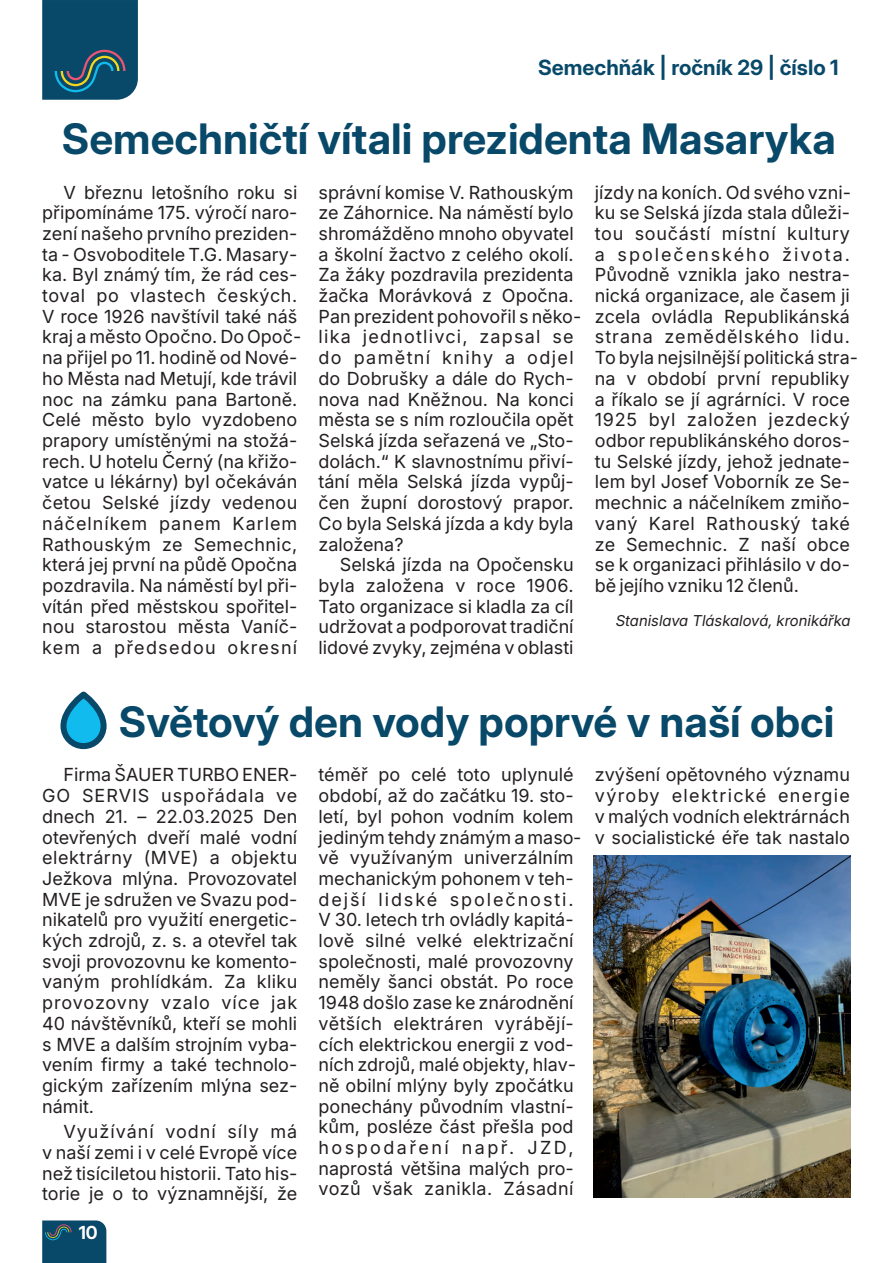
<style>
.page{position:relative;width:893px;height:1263px;background:#fff}
.page>*{position:absolute;margin:0;border:0;box-sizing:border-box;transform-origin:0 0}
.t1{font:700 42px "Inter 28 pt";color:#084868}
.t2{font:700 21px "Inter 28 pt";color:#084868}
.t3{font:18px/20.7px "Inter";color:#231f20}
.t4{font:700 18px "Inter 28 pt";color:#fff}
.t5{font:italic 15px "Inter 18 pt";color:#231f20}
</style>
<div class="page">
<svg style="left:42px;top:1220px;width:64px;height:43px;background:#124e6c"></svg>
<svg style="left:42px;top:0;width:96px;height:100px;background:#16506b"></svg>
<svg style="left:60px;top:691px;width:47px;height:58px"></svg>
<img style="left:594px;top:856px;width:256px;height:341px">
<p class="t2" style="left:538px;top:55px;width:302px">Semechňák | ročník 29 | číslo 1</p>
<h1 class="t1" style="left:62px;top:114px;width:775px">Semechničtí vítali prezidenta Masaryka</h1>
<p class="t3" style="left:42px;top:182px;width:261px;text-indent:21px">V březnu letošního roku si připomínáme 175. výročí naro&shy;zení našeho prvního preziden&shy;ta - Osvoboditele T.G. Masary&shy;ka. Byl známý tím, že rád ces&shy;toval po vlastech českých.<br>V roce 1926 navštívil také náš kraj a město Opočno. Do Opoč&shy;na přijel po 11. hodině od Nové&shy;ho Města nad Metují, kde trávil noc na zámku pana Bartoně.<br>Celé město bylo vyzdobeno prapory umístěnými na stožá&shy;rech. U hotelu Černý (na křižo&shy;vatce u lékárny) byl očekáván četou Selské jízdy vedenou náčelníkem panem Karlem<br>Rathouským ze Semechnic, která jej první na půdě Opočna pozdravila. Na náměstí byl při&shy;vítán před městskou spořitel&shy;nou starostou města Vaníč&shy;kem a předsedou okresní</p>
<p class="t3" style="left:319px;top:182px;width:264px">správní komise V. Rathouským ze Záhornice. Na náměstí bylo shromážděno mnoho obyvatel a školní žactvo z celého okolí.<br>Za žáky pozdravila prezidenta žačka Morávková z Opočna.<br>Pan prezident pohovořil s něko&shy;lika jednotlivci, zapsal se do pamětní knihy a odjel do Dobrušky a dále do Rych&shy;nova nad Kněžnou. Na konci města se s ním rozloučila opět<br>Selská jízda seřazená ve „Sto&shy;dolách.“ K slavnostnímu přiví&shy;tání měla Selská jízda vypůj&shy;čen župní dorostový prapor.<br>Co byla Selská jízda a kdy byla založena?</p>
<p class="t3" style="left:318px;top:554px;width:257px;text-align:justify;text-indent:21px">Selská jízda na Opočensku byla založena v roce 1906.<br>Tato organizace si kladla za cíl udržovat a podporovat tradiční lidové zvyky, zejména v oblasti</p>
<p class="t3" style="left:595px;top:182px;width:265px">jízdy na koních. Od svého vzni&shy;ku se Selská jízda stala důleži&shy;tou součástí místní kultury a společenského života.<br>Původně vznikla jako nestra&shy;nická organizace, ale časem ji zcela ovládla Republikánská strana zemědělského lidu.<br>To byla nejsilnější politická stra&shy;na v období první republiky a říkalo se jí agrárníci. V roce<br>1925 byl založen jezdecký odbor republikánského doros&shy;tu Selské jízdy, jehož jednate&shy;lem byl Josef Voborník ze Se&shy;mechnic a náčelníkem zmiňo&shy;vaný Karel Rathouský také ze Semechnic. Z naší obce se k organizaci přihlásilo v do&shy;bě jejího vzniku 12 členů.</p>
<p class="t5" style="left:616px;top:611px;width:236px">Stanislava Tláskalová, kronikářka</p>
<h1 class="t1" style="left:119px;top:697px;width:717px">Světový den vody poprvé v naší obci</h1>
<p class="t3" style="left:42px;top:764px;width:257px;text-align:justify;text-indent:21px">Firma ŠAUER TURBO ENER-GO SERVIS uspořádala ve dnech 21. – 22.03.2025 Den otevřených dveří malé vodní elektrárny (MVE) a objektu Ježkova mlýna. Provozovatel MVE je sdružen ve Svazu pod&shy;nikatelů pro využití energetic&shy;kých zdrojů, z. s. a otevřel tak svoji provozovnu ke komento&shy;vaným prohlídkám. Za kliku provozovny vzalo více jak 40 návštěvníků, kteří se mohli s MVE a dalším strojním vyba&shy;vením firmy a také technolo&shy;gickým zařízením mlýna sez&shy;námit.</p>
<p class="t3" style="left:42px;top:1121px;width:257px;text-align:justify;text-indent:21px">Využívání vodní síly má v naší zemi i v celé Evropě více než tisíciletou historii. Tato his&shy;torie je o to významnější, že</p>
<p class="t4" style="left:79px;top:1221px;width:20px">10</p>
<p class="t3" style="left:318px;top:764px;width:265px">téměř po celé toto uplynulé období, až do začátku 19. sto&shy;letí, byl pohon vodním kolem jediným tehdy známým a maso&shy;vě využívaným univerzálním mechanickým pohonem v teh&shy;dejší lidské společnosti.<br>V 30. letech trh ovládly kapitá&shy;lově silné velké elektrizační společnosti, malé provozovny neměly šanci obstát. Po roce<br>1948 došlo zase ke znárodnění větších elektráren vyrábějí&shy;cích elektrickou energii z vod&shy;ních zdrojů, malé objekty, hlav&shy;ně obilní mlýny byly zpočátku ponechány původním vlastní&shy;kům, posléze část přešla pod hospodaření např. JZD, naprostá většina malých pro&shy;vozů však zanikla. Zásadní</p>
<p class="t3" style="left:595px;top:764px;width:257px;text-align:justify">zvýšení opětovného významu výroby elektrické energie v malých vodních elektrárnách v socialistické éře tak nastalo</p>
</div>
